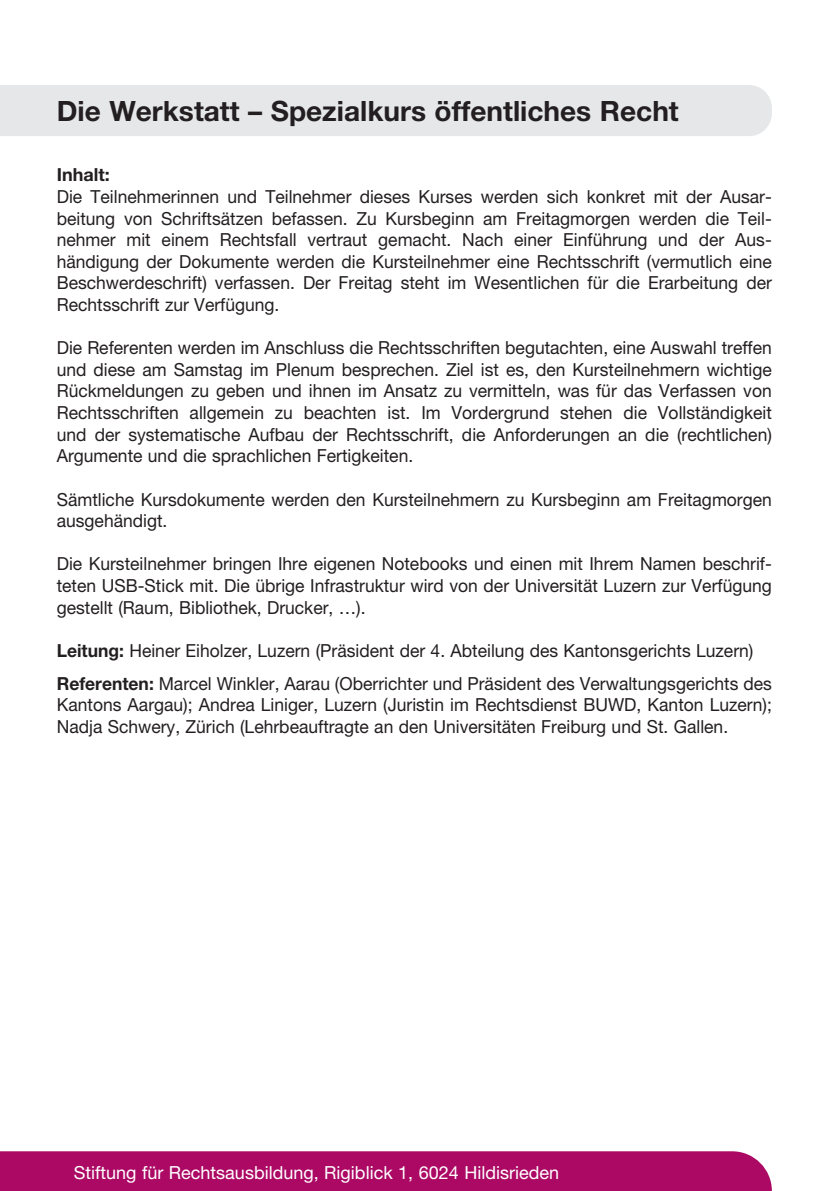
<style>
.page{position:relative;width:840px;height:1191px;background:#fff}
.page>*{position:absolute;margin:0;border:0;box-sizing:border-box;transform-origin:0 0}
.t1{font:700 28px "Helvetica Neue";color:#231f20}
.t2{font:18px/21.6px "Helvetica Neue";color:#231f20;text-align:justify}
.t3{font:18px "Helvetica Neue";color:#fff}
.t4{font:700 18px "Helvetica Neue";color:#231f20}
.s1{font-weight:700}
</style>
<div class="page">
<div style="left:0;top:85px;width:771px;height:51px;background:#e6e7e9"></div>
<div style="left:0;top:1151px;width:771px;height:40px;background:#ac0965"></div>
<h1 class="t1" style="left:57px;top:94px;width:623px">Die Werkstatt – Spezialkurs öffentliches Recht</h1>
<p class="t4" style="left:57px;top:164px;width:54px">Inhalt:</p>
<p class="t2" style="left:57px;top:185px;width:716px">Die Teilnehmerinnen und Teilnehmer dieses Kurses werden sich konkret mit der Ausar&shy;beitung von Schriftsätzen befassen. Zu Kursbeginn am Freitagmorgen werden die Teil&shy;nehmer mit einem Rechtsfall vertraut gemacht. Nach einer Einführung und der Aus&shy;händigung der Dokumente werden die Kursteilnehmer eine Rechtsschrift (vermutlich eine Beschwerdeschrift) verfassen. Der Freitag steht im Wesentlichen für die Erarbeitung der Rechtsschrift zur Verfügung.</p>
<p class="t2" style="left:57px;top:337px;width:716px">Die Referenten werden im Anschluss die Rechtsschriften begutachten, eine Auswahl treffen und diese am Samstag im Plenum besprechen. Ziel ist es, den Kursteilnehmern wichtige Rückmeldungen zu geben und ihnen im Ansatz zu vermitteln, was für das Verfassen von Rechtsschriften allgemein zu beachten ist. Im Vordergrund stehen die Vollständigkeit und der systematische Aufbau der Rechtsschrift, die Anforderungen an die (rechtlichen)<br>Argumente und die sprachlichen Fertigkeiten.</p>
<p class="t2" style="left:57px;top:488px;width:716px">Sämtliche Kursdokumente werden den Kursteilnehmern zu Kursbeginn am Freitagmorgen ausgehändigt.</p>
<p class="t2" style="left:57px;top:553px;width:716px">Die Kursteilnehmer bringen Ihre eigenen Notebooks und einen mit Ihrem Namen beschrif&shy;teten USB-Stick mit. Die übrige Infrastruktur wird von der Universität Luzern zur Verfügung gestellt (Raum, Bibliothek, Drucker, …).</p>
<p class="t2" style="left:57px;top:633px;width:716px;line-height:33px"><span class="s1">Leitung:</span> Heiner Eiholzer, Luzern (Präsident der 4. Abteilung des Kantonsgerichts Luzern)<br><span class="s1">Referenten:</span> Marcel Winkler, Aarau (Oberrichter und Präsident des Verwaltungsgerichts des</p>
<p class="t2" style="left:57px;top:694px;width:716px">Kantons Aargau); Andrea Liniger, Luzern (Juristin im Rechtsdienst BUWD, Kanton Luzern);<br>Nadja Schwery, Zürich (Lehrbeauftragte an den Universitäten Freiburg und St. Gallen.</p>
<p class="t3" style="left:74px;top:1161px;width:486px">Stiftung für Rechtsausbildung, Rigiblick 1, 6024 Hildisrieden</p>
</div>
